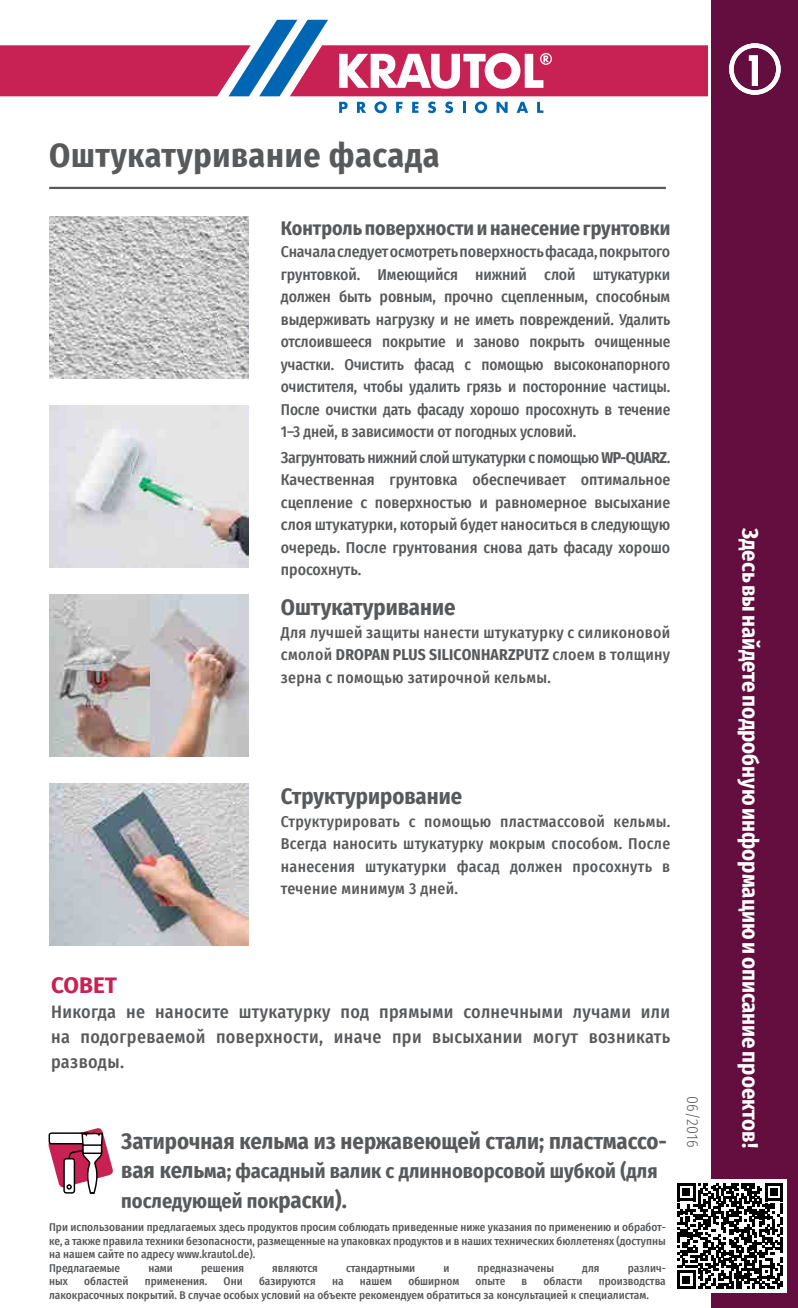
<style>
.page{position:relative;width:798px;height:1308px;background:#fff}
.page>*{position:absolute;margin:0;border:0;box-sizing:border-box;transform-origin:0 0}
.t1{font:700 condensed 40.5px "Futura Std";color:#fff}
.t2{font:700 33.75px "Fira Sans Condensed";letter-spacing:.02em;color:#58595b}
.t3{font:700 22.5px "Fira Sans Condensed";color:#58595b}
.t4{font:700 22.5px "Fira Sans Condensed";color:#fff}
.t5{font:700 22.5px "Fira Sans";color:#c82254}
.t6{font:700 20.25px/29.2px "Fira Sans Condensed";color:#58595b}
.t7{font:700 19.8px "Fira Sans Condensed";color:#58595b}
.t8{font:500 18px/24.8px "Fira Sans Condensed";letter-spacing:.02em;color:#58595b;text-align:justify}
.t9{font:500 15.75px/22.5px "Fira Sans Condensed";color:#58595b;text-align:justify}
.t10{font:300 15.75px "Fira Sans Condensed";letter-spacing:.02em;color:#58595b}
.t11{font:500 11.25px/13.5px "Fira Sans Condensed";color:#58595b}
.s1{font-weight:700}
.s2{font-size:22.5px}
</style>
<div class="page">
<svg style="left:0;top:20px;width:707px;height:93px"></svg>
<div style="left:711px;top:0;width:86px;height:1307px;background:#640e3f"></div>
<img style="left:49px;top:216px;width:200px;height:162px">
<img style="left:149px;top:594px;width:100px;height:162px">
<img style="left:49px;top:405px;width:200px;height:162px">
<img style="left:49px;top:783px;width:200px;height:162px">
<hr style="left:49px;top:187px;width:616px;height:2px;background:#58595b">
<div style="left:673px;top:1179px;width:113px;height:113px;background:#fff"></div>
<svg style="left:677px;top:1183px;width:105px;height:105px"></svg>
<div style="left:728px;top:43px;width:52px;height:52px;border:4px solid #fff;border-radius:50%"></div>
<svg style="left:48px;top:1128px;width:65px;height:66px"></svg>
<svg style="left:49px;top:594px;width:100px;height:162px;background:#bab3b0"></svg>
<h2 class="t2" style="left:49px;top:127px;width:392px">Оштукатуривание фасада</h2>
<p class="t7" style="left:281px;top:211px;width:391px">Контроль поверхности и нанесение грунтовки</p>
<p class="t9" style="left:281px;top:240px;width:391px">Сначала следует осмотреть поверхность фасада, покрытого грунтовкой. Имеющийся нижний слой штукатурки должен быть ровным, прочно сцепленным, способным выдерживать нагрузку и не иметь повреждений. Удалить отслоившееся покрытие и заново покрыть очищенные участки. Очистить фасад с помощью высоконапорного очистителя, чтобы удалить грязь и посторонние частицы.<br>После очистки дать фасаду хорошо просохнуть в течение 1–3 дней, в зависимости от погодных условий.</p>
<p class="t9" style="left:281px;top:445px;width:391px">Загрунтовать нижний слой штукатурки с помощью <span class="s1">WP-QUARZ</span>.<br>Качественная грунтовка обеспечивает оптимальное сцепление с поверхностью и равномерное высыхание слоя штукатурки, который будет наноситься в следующую очередь. После грунтования снова дать фасаду хорошо просохнуть.</p>
<h3 class="t3" style="left:281px;top:588px;width:176px">Оштукатуривание</h3>
<p class="t9" style="left:281px;top:620px;width:391px">Для лучшей защиты нанести штукатурку с силиконовой смолой <span class="s1">DROPAN PLUS SILICONHARZPUTZ</span> слоем в толщину зерна с помощью затирочной кельмы.</p>
<h3 class="t3" style="left:281px;top:777px;width:183px">Структурирование</h3>
<p class="t9" style="left:281px;top:809px;width:391px">Структурировать с помощью пластмассовой кельмы.<br>Всегда наносить штукатурку мокрым способом. После нанесения штукатурки фасад должен просохнуть в течение минимум 3 дней.</p>
<h3 class="t5" style="left:51px;top:966px;width:67px">СОВЕТ</h3>
<p class="t8" style="left:51px;top:998px;width:620px">Никогда не наносите штукатурку под прямыми солнечными лучами или на подогреваемой поверхности, иначе при высыхании могут возникать разводы.</p>
<h3 class="t3" style="left:121px;top:1122px;width:547px">Затирочная кельма из нержавеющей стали; пластмассо-</h3>
<p class="t6" style="left:121px;top:1155px;width:537px"><span class="s2">вая кель</span>ма; фасадный валик с длинноворсовой шубкой (для последующей пок<span class="s2">раски).</span></p>
<p class="t11" style="left:49px;top:1219px;width:618px">При использовании предлагаемых здесь продуктов просим соблюдать приведенные ниже указания по применению и обработ&shy;ке, а также правила техники безопасности, размещенные на упаковках продуктов и в наших технических бюллетенях (доступны на нашем сайте по адресу www.krautol.de).<br>Предлагаемые</p>
<p class="t11" style="left:148px;top:1260px;width:26px">нами</p>
<p class="t11" style="left:201px;top:1260px;width:45px">решения</p>
<p class="t11" style="left:272px;top:1260px;width:47px">являются</p>
<p class="t11" style="left:346px;top:1260px;width:71px">стандартными</p>
<p class="t11" style="left:443px;top:1260px;width:8px">и</p>
<p class="t11" style="left:477px;top:1260px;width:78px">предназначены</p>
<p class="t11" style="left:582px;top:1260px;width:19px">для</p>
<p class="t11" style="left:627px;top:1260px;width:40px">различ-</p>
<p class="t11" style="left:49px;top:1273px;width:20px">ных</p>
<p class="t11" style="left:84px;top:1273px;width:46px">областей</p>
<p class="t11" style="left:145px;top:1273px;width:64px">применения.</p>
<p class="t11" style="left:223px;top:1273px;width:21px">Они</p>
<p class="t11" style="left:259px;top:1273px;width:58px">базируются</p>
<p class="t11" style="left:332px;top:1273px;width:13px">на</p>
<p class="t11" style="left:360px;top:1273px;width:34px">нашем</p>
<p class="t11" style="left:408px;top:1273px;width:52px">обширном</p>
<p class="t11" style="left:475px;top:1273px;width:31px">опыте</p>
<p class="t11" style="left:521px;top:1273px;width:7px">в</p>
<p class="t11" style="left:543px;top:1273px;width:40px">области</p>
<p class="t11" style="left:49px;top:1273px;width:618px;text-indent:549px">производства лакокрасочных покрытий. В случае особых условий на объекте рекомендуем обратиться за консультацией к специалистам.</p>
<p class="t10" style="left:703px;top:1096px;width:53px;rotate:90deg">06/2016</p>
<h1 class="t1" style="left:744px;top:46px;width:21px">1</h1>
<h3 class="t4" style="left:769px;top:528px;width:621px;rotate:90deg">Здесь вы найдете подробную информацию и описание проектов!</h3>
</div>
